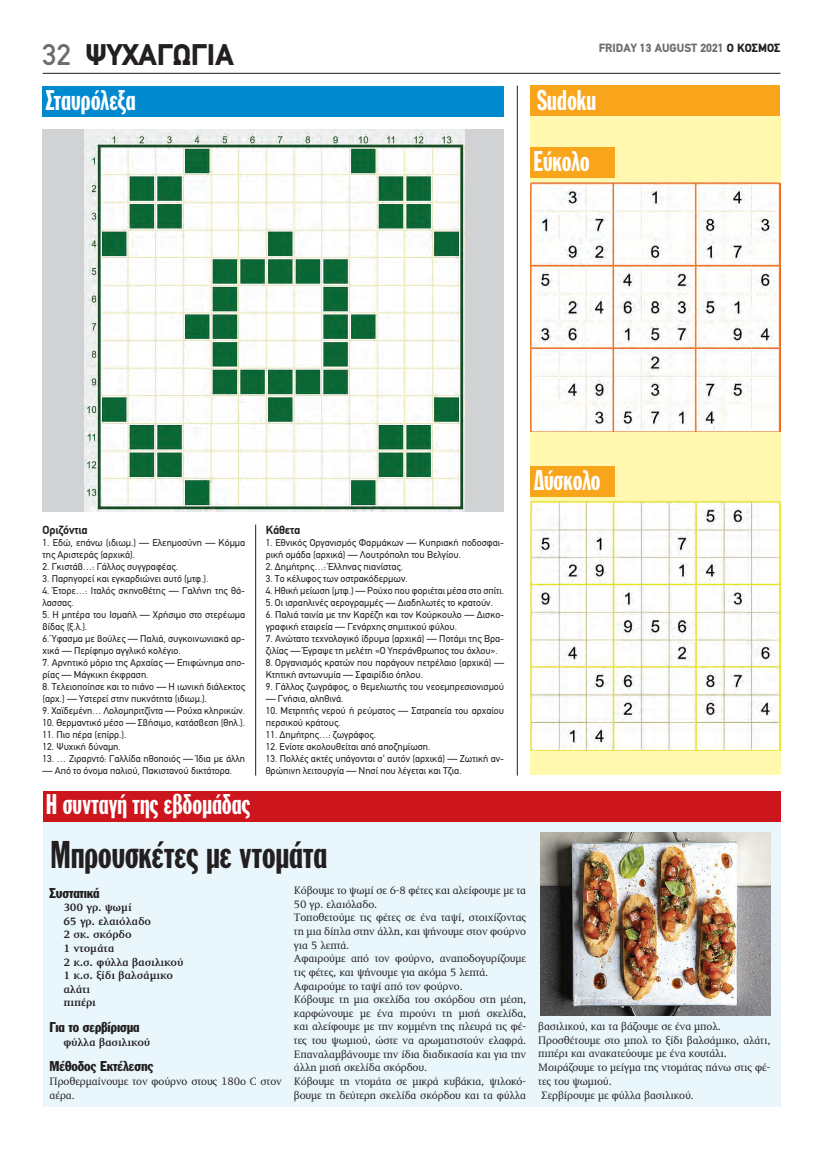
<style>
.page{position:relative;width:823px;height:1149px;background:#fff}
.page>*{position:absolute;margin:0;border:0;box-sizing:border-box;transform-origin:0 0}
.t1{font:38px "Franklin Gothic Greek Extra Cond";letter-spacing:-.055em;color:#231f20}
.t2{font:900 30px "PF Din Text";color:#231f20}
.t3{font:28px "Franklin Gothic Greek Extra Cond";letter-spacing:-.055em;color:#fff}
.t4{font:14px "Franklin Gothic Greek Cond";letter-spacing:-.01em;color:#231f20}
.t5{font:900 12px "PF Din Text";color:#6c6d70}
.t6{font:700 12px "PF Din Text";letter-spacing:-.01em;color:#231f20}
.t7{font:11px/13.6px "PF Diplomat";letter-spacing:-.01em;color:#231f20}
.t8{font:700 11px/13.6px "PF Diplomat";letter-spacing:-.01em;color:#231f20}
.t9{font:10px/12px "PF Din Text";color:#231f20}
.s1{font-weight:500;color:#6c6d70}
.s2{color:#231f20}
</style>
<div class="page">
<hr style="left:43px;top:73px;width:737px;height:1px;background:#231f20">
<div style="left:43px;top:819px;width:737px;height:287px;background:#e9f7fd"></div>
<div style="left:530px;top:116px;width:250px;height:658px;background:#fff8ae"></div>
<hr style="left:516px;top:86px;width:1px;height:689px;background:#231f20">
<div style="left:43px;top:86px;width:461px;height:30px;background:#0089cf"></div>
<div style="left:530px;top:147px;width:84px;height:31px;background:#f9a51b"></div>
<div style="left:530px;top:86px;width:250px;height:30px;background:#f9a51b"></div>
<div style="left:43px;top:790px;width:737px;height:31px;background:#cd151d"></div>
<hr style="left:255px;top:524px;width:1px;height:251px;background:#231f20">
<div style="left:43px;top:129px;width:461px;height:382px;background:#d1d2d4"></div>
<img style="left:85px;top:129px;width:379px;height:382px">
<img style="left:530px;top:501px;width:250px;height:249px">
<img style="left:530px;top:182px;width:250px;height:249px">
<div style="left:530px;top:466px;width:84px;height:30px;background:#f9a51b"></div>
<img style="left:540px;top:832px;width:229px;height:183px">
<h2 class="t2" style="left:43px;top:37px;width:192px"><span class="s1">32</span> ΨΥΧΑΓΩΓΙΑ</h2>
<p class="t5" style="left:598px;top:40px;width:183px">FRIDAY 13 AUGUST 2021 <span class="s2">Ο ΚΟΣΜΟΣ</span></p>
<h3 class="t3" style="left:45px;top:85px;width:93px">Σταυρόλεξα</h3>
<h3 class="t3" style="left:533px;top:146px;width:59px">Εύκολo</h3>
<h3 class="t3" style="left:536px;top:85px;width:62px">Sudoku</h3>
<p class="t6" style="left:43px;top:522px;width:46px">Οριζόντια</p>
<p class="t9" style="left:43px;top:536px;width:204px">1. Εδώ, επάνω (ιδιωμ.) — Ελεημοσύνη — Κόμμα της Αριστεράς (αρχικά).</p>
<p class="t9" style="left:43px;top:560px;width:137px">2. Γκιστάβ…: Γάλλος συγγραφέας.</p>
<p class="t9" style="left:43px;top:572px;width:167px">3. Παρηγορεί και εγκαρδιώνει αυτό (μτφ.).</p>
<p class="t9" style="left:43px;top:584px;width:204px">4. Έτορε…: Ιταλός σκηνοθέτης — Γαλήνη της θά&shy;λασσας.</p>
<p class="t9" style="left:43px;top:608px;width:204px">5. Η μητέρα του Ισμαήλ — Χρήσιμο στο στερέωμα βίδας (ξ.λ.).</p>
<p class="t9" style="left:43px;top:632px;width:204px">6. Ύφασμα με βούλες — Παλιά, συγκοινωνιακά αρ&shy;χικά — Περίφημο αγγλικό κολέγιο.</p>
<p class="t9" style="left:43px;top:656px;width:204px">7. Αρνητικό μόριο της Αρχαίας — Επιφώνημα απο&shy;ρίας — Μάγκικη έκφραση.</p>
<p class="t9" style="left:43px;top:680px;width:204px">8. Τελειοποίησε και το πιάνο — Η ιωνική διάλεκτος (αρχ.) — Υστερεί στην πυκνότητα (ιδιωμ.).</p>
<p class="t9" style="left:43px;top:704px;width:204px">9. Χαϊδεμένη… Λολομπριτζίντα — Ρούχα κληρικών.</p>
<p class="t9" style="left:43px;top:716px;width:204px">10. Θερμαντικό μέσο — Σβήσιμο, κατάσβεση (θηλ.).</p>
<p class="t9" style="left:43px;top:728px;width:85px">11. Πιο πέρα (επίρρ.).</p>
<p class="t9" style="left:43px;top:740px;width:80px">12. Ψυχική δύναμη.</p>
<p class="t9" style="left:43px;top:752px;width:204px">13. … Ζιραρντό: Γαλλίδα ηθοποιός — Ίδια με άλλη</p>
<p class="t9" style="left:43px;top:764px;width:191px">— Από το όνομα παλιού, Πακιστανού δικτάτορα.</p>
<h3 class="t3" style="left:45px;top:789px;width:207px">Η συνταγή της εβδομάδας</h3>
<p class="t6" style="left:265px;top:522px;width:36px">Κάθετα</p>
<p class="t9" style="left:265px;top:536px;width:240px">1. Εθνικός Οργανισμός Φαρμάκων — Κυπριακή ποδοσφαι&shy;ρική ομάδα (αρχικά) — Λουτρόπολη του Βελγίου.</p>
<p class="t9" style="left:265px;top:560px;width:139px">2. Δημήτρης…: Έλληνας πιανίστας.</p>
<p class="t9" style="left:265px;top:572px;width:143px">3. Το κέλυφος των οστρακόδερμων.</p>
<p class="t9" style="left:265px;top:584px;width:240px">4. Ηθική μείωση (μτφ.) — Ρούχο που φοριέται μέσα στο σπίτι.</p>
<p class="t9" style="left:265px;top:596px;width:228px">5. Οι ισραηλινές αερογραμμές — Διαδηλωτές το κρατούν.</p>
<p class="t9" style="left:265px;top:608px;width:240px">6. Παλιά ταινία με την Καρέζη και τον Κούρκουλο — Δισκο&shy;γραφική εταιρεία — Γενάρχης σημιτικού φύλου.</p>
<p class="t9" style="left:265px;top:632px;width:240px">7. Ανώτατο τεχνολογικό ίδρυμα (αρχικά) — Ποτάμι της Βρα&shy;ζιλίας — Έγραψε τη μελέτη «Ο Υπεράνθρωπος του όχλου».</p>
<p class="t9" style="left:265px;top:656px;width:240px">8. Οργανισμός κρατών που παράγουν πετρέλαιο (αρχικά) —<br>Κτητική αντωνυμία — Σφαιρίδιο όπλου.</p>
<p class="t9" style="left:265px;top:680px;width:240px">9. Γάλλος ζωγράφος, ο θεμελιωτής του νεοεμπρεσιονισμού</p>
<p class="t9" style="left:265px;top:692px;width:79px">— Γνήσια, αληθινά.</p>
<p class="t9" style="left:265px;top:704px;width:240px">10. Μετρητής νερού ή ρεύματος — Σατραπεία του αρχαίου περσικού κράτους.</p>
<p class="t9" style="left:265px;top:728px;width:112px">11. Δημήτρης…: ζωγράφος.</p>
<p class="t9" style="left:265px;top:740px;width:166px">12. Ενίοτε ακολουθείται από αποζημίωση.</p>
<p class="t9" style="left:265px;top:752px;width:240px">13. Πολλές ακτές υπάγονται σ’ αυτόν (αρχικά) — Ζωτική αν&shy;θρώπινη λειτουργία — Νησί που λέγεται και Τζια.</p>
<h1 class="t1" style="left:50px;top:834px;width:280px">Μπρουσκέτες με ντομάτα</h1>
<h3 class="t3" style="left:532px;top:465px;width:70px">Δύσκολο</h3>
<h3 class="t4" style="left:50px;top:884px;width:51px">Συστατικά</h3>
<p class="t8" style="left:63px;top:900px;width:121px">300 γρ. ψωμί<br>65 γρ. ελαιόλαδο<br>2 σκ. σκόρδο<br>1 ντομάτα<br>2 κ.σ. φύλλα βασιλικού<br>1 κ.σ. ξίδι βαλσάμικο αλάτι<br>πιπέρι</p>
<h3 class="t4" style="left:50px;top:1018px;width:92px">Για το σερβίρισμα</h3>
<p class="t8" style="left:63px;top:1034px;width:88px">φύλλα βασιλικού</p>
<h3 class="t4" style="left:50px;top:1058px;width:105px">Μέθοδος Εκτέλεσης</h3>
<p class="t7" style="left:50px;top:1074px;width:233px">Προθερμαίνουμε τον φούρνο στους 180ο C στον αέρα.</p>
<p class="t7" style="left:294px;top:883px;width:234px">Κόβουμε το ψωμί σε 6-8 φέτες και αλείφουμε με τα 50 γρ. ελαιόλαδο.<br>Τοποθετούμε τις φέτες σε ένα ταψί, στοιχίζοντας τη μια δίπλα στην άλλη, και ψήνουμε στον φούρνο για 5 λεπτά.<br>Αφαιρούμε από τον φούρνο, αναποδογυρίζουμε τις φέτες, και ψήνουμε για ακόμα 5 λεπτά.<br>Αφαιρούμε το ταψί από τον φούρνο.<br>Κόβουμε τη μια σκελίδα του σκόρδου στη μέση, καρφώνουμε με ένα πιρούνι τη μισή σκελίδα, και αλείφουμε με την κομμένη της πλευρά τις φέ&shy;τες του ψωμιού, ώστε να αρωματιστούν ελαφρά.<br>Επαναλαμβάνουμε την ίδια διαδικασία και για την άλλη μισή σκελίδα σκόρδου.<br>Κόβουμε τη ντομάτα σε μικρά κυβάκια, ψιλοκό&shy;βουμε τη δεύτερη σκελίδα σκόρδου και τα φύλλα</p>
<p class="t7" style="left:538px;top:1019px;width:233px">βασιλικού, και τα βάζουμε σε ένα μπολ.<br>Προσθέτουμε στο μπολ το ξίδι βαλσάμικο, αλάτι, πιπέρι και ανακατεύουμε με ένα κουτάλι.<br>Μοιράζουμε το μείγμα της ντομάτας πάνω στις φέ&shy;τες του ψωμιού.<br>Σερβίρουμε με φύλλα βασιλικού.</p>
</div>
